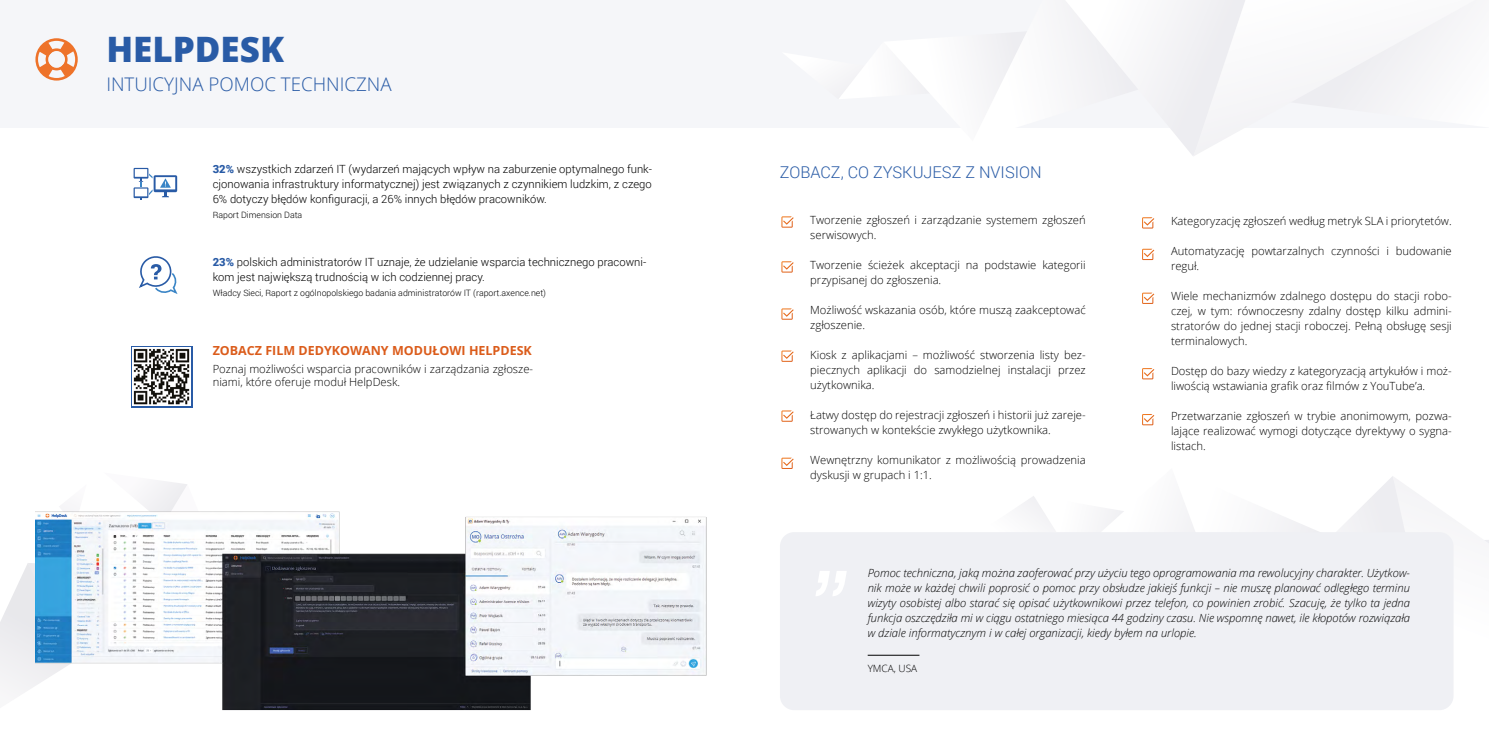
<style>
.page{position:relative;width:1489px;height:745px;background:#fff}
.page>*{position:absolute;margin:0;border:0;box-sizing:border-box;transform-origin:0 0}
.t1{font:800 35px "Open Sans";color:#295ba6}
.t2{font:300 18.75px "Open Sans";color:#295ba6}
.t3{font:300 16.25px "Roboto";color:#295ba6}
.t4{font:700 12.5px "Open Sans";color:#db5c1b}
.t5{font:300 11.25px/15px "Open Sans";color:#000}
.t6{font:italic 300 11.25px/15px "Open Sans";color:#000;text-align:justify}
.t7{font:300 11.25px/15px "Roboto";color:#000;text-align:justify}
.t8{font:300 10px "Open Sans";color:#000}
.t9{font:300 8.75px "Roboto";color:#000}
.s1{font-weight:900;color:#295ba6}
</style>
<div class="page">
<svg style="left:1021px;top:476px;width:467px;height:124px"></svg>
<svg style="left:0;top:481px;width:187px;height:213px"></svg>
<div style="left:780px;top:531px;width:673px;height:178px;background:#eff0f4;border-radius:14px"></div>
<hr style="left:867px;top:654px;width:52px;height:1px;background:#000">
<svg style="left:816px;top:571px;width:30px;height:25px"></svg>
<div style="left:0;top:0;width:744px;height:128px;background:#f5f6f9"></div>
<div style="left:744px;top:0;width:744px;height:128px;background:#f5f6f9"></div>
<svg style="left:35px;top:38px;width:43px;height:42px"></svg>
<img style="left:35px;top:497px;width:672px;height:212px">
<svg style="left:134px;top:168px;width:43px;height:32px"></svg>
<svg style="left:139px;top:256px;width:39px;height:38px"></svg>
<svg style="left:1170px;top:128px;width:73px;height:28px"></svg>
<div style="left:131px;top:345px;width:61px;height:62px;background:linear-gradient(to right,#fff,#fff)"></div>
<img style="left:133px;top:347px;width:58px;height:58px">
<svg style="left:781px;top:216px;width:12px;height:11px"></svg>
<svg style="left:1142px;top:217px;width:12px;height:11px"></svg>
<svg style="left:781px;top:261px;width:12px;height:11px"></svg>
<svg style="left:1142px;top:248px;width:12px;height:12px"></svg>
<svg style="left:781px;top:308px;width:12px;height:11px"></svg>
<svg style="left:1142px;top:292px;width:12px;height:12px"></svg>
<svg style="left:1142px;top:368px;width:12px;height:11px"></svg>
<svg style="left:1142px;top:414px;width:12px;height:11px"></svg>
<svg style="left:781px;top:350px;width:12px;height:11px"></svg>
<svg style="left:781px;top:410px;width:12px;height:11px"></svg>
<svg style="left:781px;top:457px;width:12px;height:11px"></svg>
<h1 class="t1" style="left:106px;top:23px;width:179px">HELPDESK</h1>
<h2 class="t2" style="left:106px;top:71px;width:287px">INTUICYJNA POMOC TECHNICZNA</h2>
<p class="t7" style="left:213px;top:161px;width:441px"><span class="s1">32%</span> wszystkich zdarzeń IT (wydarzeń mających wpływ na zaburzenie optymalnego funk&shy;cjonowania infrastruktury informatycznej) jest związanych z czynnikiem ludzkim, z czego 6% dotyczy błędów konfiguracji, a 26% innych błędów pracowników.</p>
<p class="t9" style="left:213px;top:209px;width:91px">Raport Dimension Data</p>
<p class="t7" style="left:213px;top:254px;width:435px"><span class="s1">23%</span> polskich administratorów IT uznaje, że udzielanie wsparcia technicznego pracowni&shy;kom jest największą trudnością w ich codziennej pracy.</p>
<p class="t9" style="left:213px;top:287px;width:335px">Władcy Sieci, Raport z ogólnopolskiego badania administratorów IT (raport.axence.net)</p>
<p class="t4" style="left:213px;top:341px;width:321px">ZOBACZ FILM DEDYKOWANY MODUŁOWI HELPDESK</p>
<p class="t5" style="left:213px;top:361px;width:322px;line-height:13.8px">Poznaj możliwości wsparcia pracowników i zarządzania zgłosze&shy;niami, które oferuje moduł HelpDesk.</p>
<h3 class="t3" style="left:780px;top:161px;width:263px">ZOBACZ, CO ZYSKUJESZ Z NVISION</h3>
<p class="t5" style="left:810px;top:212px;width:277px">Tworzenie zgłoszeń i zarządzanie systemem zgłoszeń serwisowych.</p>
<p class="t5" style="left:810px;top:257px;width:277px">Tworzenie ścieżek akceptacji na podstawie kategorii przypisanej do zgłoszenia.</p>
<p class="t5" style="left:810px;top:302px;width:277px">Możliwość wskazania osób, które muszą zaakceptować zgłoszenie.</p>
<p class="t5" style="left:810px;top:347px;width:277px;text-align:justify">Kiosk z aplikacjami – możliwość stworzenia listy bez&shy;piecznych aplikacji do samodzielnej instalacji przez użytkownika.</p>
<p class="t5" style="left:810px;top:407px;width:277px">Łatwy dostęp do rejestracji zgłoszeń i historii już zareje&shy;strowanych w kontekście zwykłego użytkownika.</p>
<p class="t5" style="left:810px;top:452px;width:277px">Wewnętrzny komunikator z możliwością prowadzenia dyskusji w grupach i 1:1.</p>
<p class="t5" style="left:1170px;top:213px;width:282px">Kategoryzację zgłoszeń według metryk SLA i priorytetów.</p>
<p class="t5" style="left:1170px;top:243px;width:282px">Automatyzację powtarzalnych czynności i budowanie reguł.</p>
<p class="t5" style="left:1170px;top:288px;width:282px;text-align:justify">Wiele mechanizmów zdalnego dostępu do stacji robo&shy;czej, w tym: równoczesny zdalny dostęp kilku admini&shy;stratorów do jednej stacji roboczej. Pełną obsługę sesji terminalowych.</p>
<p class="t5" style="left:1170px;top:363px;width:282px">Dostęp do bazy wiedzy z kategoryzacją artykułów i moż&shy;liwością wstawiania grafik oraz filmów z YouTube’a.</p>
<p class="t5" style="left:1170px;top:408px;width:282px;text-align:justify">Przetwarzanie zgłoszeń w trybie anonimowym, pozwa&shy;lające realizować wymogi dotyczące dyrektywy o sygna&shy;listach.</p>
<p class="t6" style="left:867px;top:564px;width:544px">Pomoc techniczna, jaką można zaoferować przy użyciu tego oprogramowania ma rewolucyjny charakter. Użytkow&shy;nik może w każdej chwili poprosić o pomoc przy obsłudze jakiejś funkcji – nie muszę planować odległego terminu wizyty osobistej albo starać się opisać użytkownikowi przez telefon, co powinien zrobić. Szacuję, że tylko ta jedna funkcja oszczędziła mi w ciągu ostatniego miesiąca 44 godziny czasu. Nie wspomnę nawet, ile kłopotów rozwiązała w dziale informatycznym i w całej organizacji, kiedy byłem na urlopie.</p>
<p class="t8" style="left:867px;top:661px;width:51px">YMCA, USA</p>
</div>
